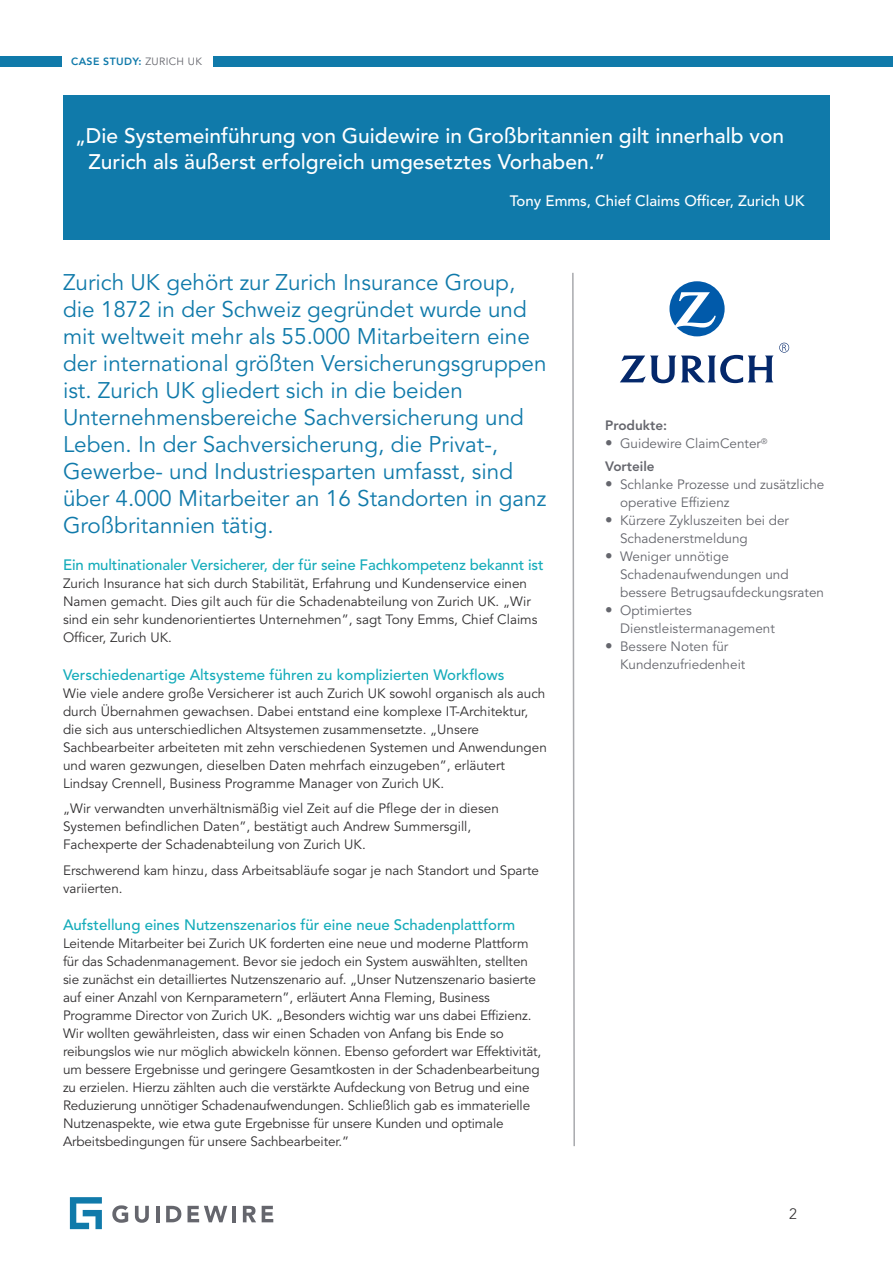
<style>
.page{position:relative;width:893px;height:1263px;background:#fff}
.page>*{position:absolute;margin:0;border:0;box-sizing:border-box;transform-origin:0 0}
.Intro_Paragraph-Case{font:22.5px/27px "Avenir LT Std";color:#107aaa}
.Pull_Quote{font:500 21px/25.5px "Avenir LT Std";color:#fff}
.SubTitle_2{font:500 15px "Avenir LT Std";color:#15acba}
.Quote_Attribution{font:500 15px "Avenir LT Std";color:#fff}
.t1{font:300 15px "Avenir LT Std";color:#312f30}
.BodyCopy{font:13.5px/18px "Avenir LT Std";color:#312f30}
.t2{font:13.5px/18px "Avenir LT Std";color:#65666d}
.Right_Rail_SubTitle{font:800 13.5px "Avenir LT Std";color:#65666d}
.Top_Title{font:800 10.5px "Avenir";letter-spacing:.035em;color:#107aaa}
.s1{font-family:"Avenir LT Std";font-weight:400;color:#65666d}
.s2{font-family:"Avenir";font-size:15px}
</style>
<div class="page">
<svg style="left:112px;top:1205px;width:16px;height:18px"></svg>
<svg style="left:135px;top:1206px;width:14px;height:17px"></svg>
<hr style="left:156px;top:1206px;width:3px;height:16px;background:#65666d">
<svg style="left:166px;top:1206px;width:15px;height:16px"></svg>
<svg style="left:187px;top:1206px;width:40px;height:16px"></svg>
<hr style="left:232px;top:1206px;width:4px;height:16px;background:#65666d">
<svg style="left:243px;top:1206px;width:13px;height:16px"></svg>
<svg style="left:262px;top:1206px;width:11px;height:16px"></svg>
<svg style="left:70px;top:1197px;width:32px;height:32px"></svg>
<svg style="left:572px;top:272px;width:3px;height:875px"></svg>
<div style="left:213px;top:56px;width:680px;height:11px;background:#107aaa"></div>
<div style="left:0;top:56px;width:62px;height:11px;background:#107aaa"></div>
<div style="left:63px;top:95px;width:767px;height:144px;background:#107aaa"></div>
<svg style="left:669px;top:281px;width:56px;height:55px"></svg>
<svg style="left:620px;top:343px;width:169px;height:40px"></svg>
<p class="Top_Title" style="left:71px;top:54px;width:132px">CASE STUDY: <span class="s1">ZURICH UK</span></p>
<p class="Pull_Quote" style="left:88px;top:124px;width:697px;text-indent:-14px">„Die Systemeinführung von Guidewire in Großbritannien gilt innerhalb von<br>Zurich als äußerst erfolgreich umgesetztes Vorhaben.”</p>
<p class="Quote_Attribution" style="left:510px;top:193px;width:296px">Tony Emms, Chief Claims Officer, Zurich UK</p>
<p class="Intro_Paragraph-Case" style="left:63px;top:269px;width:485px">Zurich UK gehört zur Zurich Insurance Group, die 1872 in der Schweiz gegründet wurde und mit weltweit mehr als 55.000 Mitarbeitern eine der international größten Versicherungsgruppen ist. Zurich UK gliedert sich in die beiden Unternehmensbereiche Sachversicherung und Leben. In der Sachversicherung, die Privat-, Gewerbe- und Industriesparten umfasst, sind über 4.000 Mitarbeiter an 16 Standorten in ganz Großbritannien tätig.</p>
<p class="SubTitle_2" style="left:63px;top:556px;width:482px">Ein multinationaler Versicherer, der für seine Fachkompetenz bekannt ist</p>
<p class="BodyCopy" style="left:63px;top:575px;width:476px">Zurich Insurance hat sich durch Stabilität, Erfahrung und Kundenservice einen Namen gemacht. Dies gilt auch für die Schadenabteilung von Zurich UK. „Wir sind ein sehr kundenorientiertes Unternehmen”, sagt Tony Emms, Chief Claims Officer, Zurich UK.</p>
<p class="SubTitle_2" style="left:63px;top:666px;width:443px">Verschiedenartige Altsysteme führen zu komplizierten Workflows</p>
<p class="BodyCopy" style="left:63px;top:685px;width:485px">Wie viele andere große Versicherer ist auch Zurich UK sowohl organisch als auch durch Übernahmen gewachsen. Dabei entstand eine komplexe IT-Architektur, die sich aus unterschiedlichen Altsystemen zusammensetzte. „Unsere Sachbearbeiter arbeiteten mit zehn verschiedenen Systemen und Anwendungen und waren gezwungen, dieselben Daten mehrfach einzugeben”, erläutert Lindsay Crennell, Business Programme Manager von Zurich UK.</p>
<p class="BodyCopy" style="left:63px;top:800px;width:437px">„Wir verwandten unverhältnismäßig viel Zeit auf die Pflege der in diesen<br>Systemen befindlichen Daten”, bestätigt auch Andrew Summersgill,<br>Fachexperte der Schadenabteilung von Zurich UK.</p>
<p class="BodyCopy" style="left:63px;top:862px;width:478px">Erschwerend kam hinzu, dass Arbeitsabläufe sogar je nach Standort und Sparte variierten.</p>
<p class="SubTitle_2" style="left:63px;top:916px;width:454px">Aufstellung eines Nutzenszenarios für eine neue Schadenplattform</p>
<p class="BodyCopy" style="left:63px;top:935px;width:480px">Leitende Mitarbeiter bei Zurich UK forderten eine neue und moderne Plattform für das Schadenmanagement. Bevor sie jedoch ein System auswählten, stellten sie zunächst ein detailliertes Nutzenszenario auf. „Unser Nutzenszenario basierte auf einer Anzahl von Kernparametern”, erläutert Anna Fleming, Business Programme Director von Zurich UK. „Besonders wichtig war uns dabei Effizienz.<br>Wir wollten gewährleisten, dass wir einen Schaden von Anfang bis Ende so reibungslos wie nur möglich abwickeln können. Ebenso gefordert war Effektivität, um bessere Ergebnisse und geringere Gesamtkosten in der Schadenbearbeitung zu erzielen. Hierzu zählten auch die verstärkte Aufdeckung von Betrug und eine Reduzierung unnötiger Schadenaufwendungen. Schließlich gab es immaterielle Nutzenaspekte, wie etwa gute Ergebnisse für unsere Kunden und optimale Arbeitsbedingungen für unsere Sachbearbeiter.”</p>
<p class="Right_Rail_SubTitle" style="left:605px;top:417px;width:63px">Produkte:</p>
<p class="t2" style="left:605px;top:435px;width:164px"><span class="s2">•</span> Guidewire ClaimCenter<sup>®</sup></p>
<p class="Right_Rail_SubTitle" style="left:605px;top:458px;width:51px">Vorteile</p>
<p class="t2" style="left:620px;top:475px;width:206px;text-indent:-15px"><span class="s2">•</span> Schlanke Prozesse und zusätzliche operative Effizienz</p>
<p class="t2" style="left:620px;top:511px;width:170px;text-indent:-15px"><span class="s2">•</span> Kürzere Zykluszeiten bei der<br>Schadenerstmeldung</p>
<p class="t2" style="left:620px;top:547px;width:206px;text-indent:-15px"><span class="s2">•</span> Weniger unnötige<br>Schadenaufwendungen und bessere Betrugsaufdeckungsraten</p>
<p class="t2" style="left:620px;top:601px;width:156px;text-indent:-15px"><span class="s2">•</span> Optimiertes<br>Dienstleistermanagement</p>
<p class="t2" style="left:620px;top:637px;width:127px;text-indent:-15px"><span class="s2">•</span> Bessere Noten für<br>Kundenzufriedenheit</p>
<p class="t1" style="left:789px;top:1205px;width:9px">2</p>
</div>
